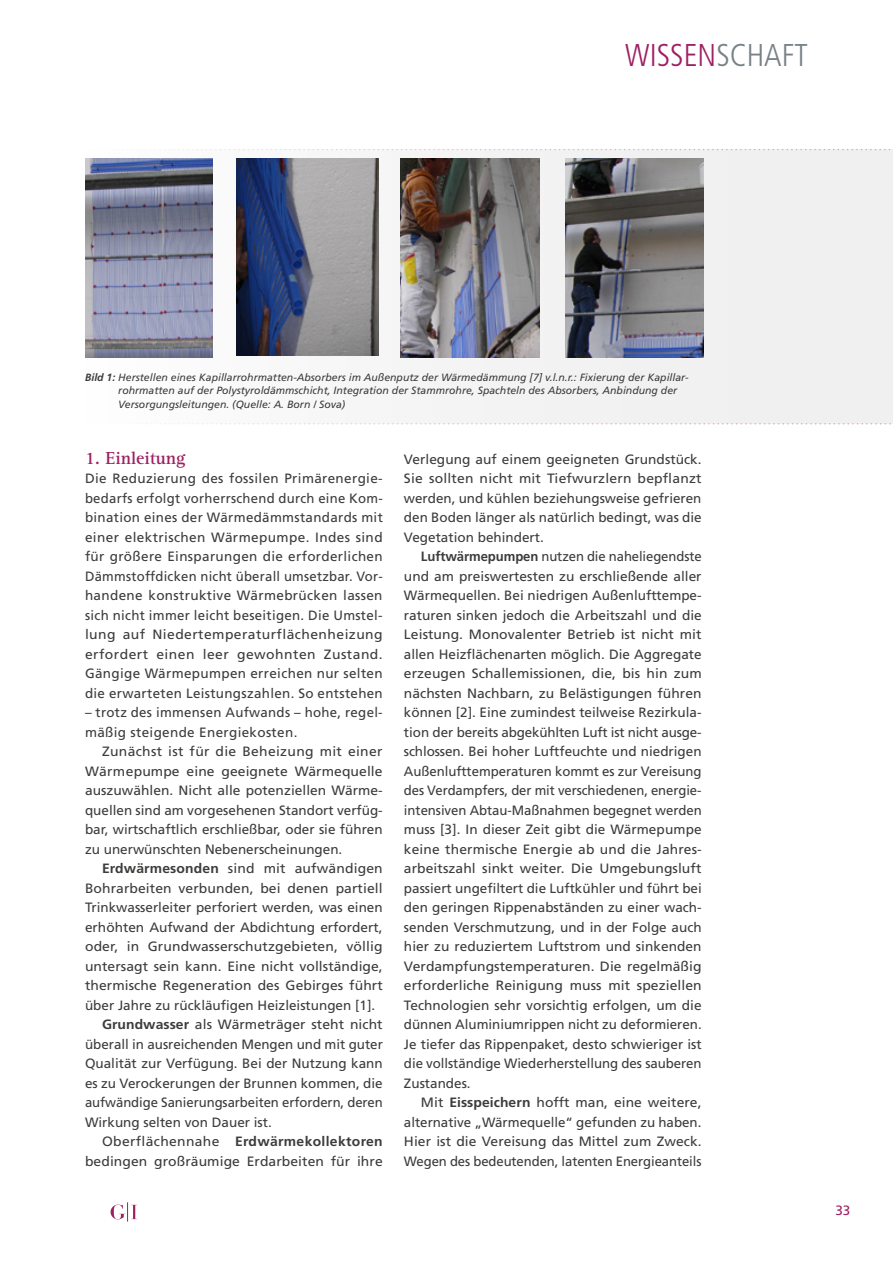
<style>
.page{position:relative;width:893px;height:1263px;background:#fff}
.page>*{position:absolute;margin:0;border:0;box-sizing:border-box;transform-origin:0 0}
.t1{font:300 condensed 31.5px "Frutiger LT Pro";color:#9e2063}
.GI-Zwischentitel-1{font:700 18px "Rotis Serif Std";color:#9e2063}
.t2{font:15.6px/22.4px "Tahoma";color:#000}
.GI-Fliesstext-Einzug{font:13.5px/19.5px "Frutiger LT Pro";color:#3c3c3b;text-align:justify}
.GI-Fliesstext-stumpf{font:13.5px/19.5px "Frutiger LT Pro";letter-spacing:.025em;color:#3c3c3b;text-align:justify}
.t3{font:13.5px "Frutiger LT Pro";color:#9e2063}
.GI-Bildunterschrift{font:italic 10.5px/13.5px "Frutiger LT Pro";color:#3c3c3b}
.s1{color:#778186}
.s2{font-weight:700}
</style>
<div class="page">
<svg style="left:111px;top:1202px;width:26px;height:19px"></svg>
<svg style="left:137px;top:149px;width:756px;height:276px"></svg>
<svg style="left:85px;top:155px;width:623px;height:205px"></svg>
<img style="left:85px;top:159px;width:127px;height:198px">
<img style="left:237px;top:159px;width:141px;height:197px">
<img style="left:401px;top:159px;width:139px;height:198px">
<img style="left:565px;top:159px;width:138px;height:198px">
<h1 class="t1" style="left:625px;top:37px;width:184px">WISSEN<span class="s1">SCHAFT</span></h1>
<p class="GI-Bildunterschrift" style="left:118px;top:370px;width:572px;text-indent:-33px"><span class="s2">Bild 1:</span> Herstellen eines Kapillarrohrmatten-Absorbers im Außenputz der Wärmedämmung [7] v.l.n.r.: Fixierung der Kapillar&shy;rohrmatten auf der Polystyroldämmschicht, Integration der Stammrohre, Spachteln des Absorbers, Anbindung der<br>Versorgungsleitungen. (Quelle: A. Born / Sova)</p>
<p class="GI-Zwischentitel-1" style="left:85px;top:447px;width:102px">1. Einleitung</p>
<p class="GI-Fliesstext-stumpf" style="left:85px;top:469px;width:299px">Die Reduzierung des fossilen Primärenergie&shy;bedarfs erfolgt vorherrschend durch eine Kom&shy;bination eines der Wärmedämmstandards mit einer elektrischen Wärmepumpe. Indes sind für größere Einsparungen die erforderlichen Dämmstoffdicken nicht überall umsetzbar. Vor&shy;handene konstruktive Wärmebrücken lassen sich nicht immer leicht beseitigen. Die Umstel&shy;lung auf Niedertemperaturflächenheizung erfordert einen leer gewohnten Zustand.<br>Gängige Wärmepumpen erreichen nur selten die erwarteten Leistungszahlen. So entstehen</p>
<p class="GI-Fliesstext-stumpf" style="left:85px;top:703px;width:299px">– trotz des immensen Aufwands – hohe, regel&shy;mäßig steigende Energiekosten.</p>
<p class="GI-Fliesstext-Einzug" style="left:85px;top:742px;width:299px;text-indent:17px">Zunächst ist für die Beheizung mit einer Wärmepumpe eine geeignete Wärmequelle auszuwählen. Nicht alle potenziellen Wärme&shy;quellen sind am vorgesehenen Standort verfüg&shy;bar, wirtschaftlich erschließbar, oder sie führen zu unerwünschten Nebenerscheinungen.</p>
<p class="GI-Fliesstext-Einzug" style="left:85px;top:859px;width:299px;text-indent:17px"><span class="s2">Erdwärmesonden</span> sind mit aufwändigen Bohrarbeiten verbunden, bei denen partiell Trinkwasserleiter perforiert werden, was einen erhöhten Aufwand der Abdichtung erfordert, oder, in Grundwasserschutzgebieten, völlig untersagt sein kann. Eine nicht vollständige, thermische Regeneration des Gebirges führt über Jahre zu rückläufigen Heizleistungen [1].</p>
<p class="GI-Fliesstext-Einzug" style="left:85px;top:1015px;width:299px;text-indent:17px"><span class="s2">Grundwasser</span> als Wärmeträger steht nicht überall in ausreichenden Mengen und mit guter Qualität zur Verfügung. Bei der Nutzung kann es zu Verockerungen der Brunnen kommen, die aufwändige Sanierungsarbeiten erfordern, deren Wirkung selten von Dauer ist.</p>
<p class="GI-Fliesstext-Einzug" style="left:85px;top:1132px;width:299px;text-align:right">Oberflächennahe <span class="s2">Erdwärmekollektoren </span>bedingen großräumige Erdarbeiten für ihre</p>
<p class="GI-Fliesstext-Einzug" style="left:404px;top:449px;width:299px">Verlegung auf einem geeigneten Grundstück.<br>Sie sollten nicht mit Tiefwurzlern bepflanzt werden, und kühlen beziehungsweise gefrieren den Boden länger als natürlich bedingt, was die Vegetation behindert.</p>
<p class="GI-Fliesstext-Einzug" style="left:404px;top:547px;width:299px;text-indent:17px"><span class="s2">Luftwärmepumpen</span> nutzen die naheliegendste und am preiswertesten zu erschließende aller Wärmequellen. Bei niedrigen Außenlufttempe&shy;raturen sinken jedoch die Arbeitszahl und die Leistung. Monovalenter Betrieb ist nicht mit allen Heizflächenarten möglich. Die Aggregate erzeugen Schallemissionen, die, bis hin zum nächsten Nachbarn, zu Belästigungen führen können [2]. Eine zumindest teilweise Rezirkula&shy;tion der bereits abgekühlten Luft ist nicht ausge&shy;schlossen. Bei hoher Luftfeuchte und niedrigen Außenlufttemperaturen kommt es zur Vereisung des Verdampfers, der mit verschiedenen, energie&shy;intensiven Abtau-Maßnahmen begegnet werden muss [3]. In dieser Zeit gibt die Wärmepumpe keine thermische Energie ab und die Jahres&shy;arbeitszahl sinkt weiter. Die Umgebungsluft passiert ungefiltert die Luftkühler und führt bei den geringen Rippenabständen zu einer wach&shy;senden Verschmutzung, und in der Folge auch hier zu reduziertem Luftstrom und sinkenden Verdampfungstemperaturen. Die regelmäßig erforderliche Reinigung muss mit speziellen Technologien sehr vorsichtig erfolgen, um die dünnen Aluminiumrippen nicht zu deformieren.<br>Je tiefer das Rippenpaket, desto schwieriger ist die vollständige Wiederherstellung des sauberen Zustandes.</p>
<p class="GI-Fliesstext-Einzug" style="left:404px;top:1093px;width:299px;text-indent:17px">Mit <span class="s2">Eisspeichern</span> hofft man, eine weitere, alternative „Wärmequelle“ gefunden zu haben.<br>Hier ist die Vereisung das Mittel zum Zweck.<br>Wegen des bedeutenden, latenten Energieanteils</p>
<p class="t2" style="left:55px;top:472px;width:646px"><span class="s2">Bild 1</span>: Herstellen eines Kapillarrohrmatten-Absorbers im Außenputz der Wärmedämmung [7] v.l.n.r.: Fixierung der Kapillarrohrmatten auf der Polystyroldämmschicht; Integration der</p>
<p class="t2" style="left:55px;top:513px;width:643px">Stammrohre; Spachteln des Absorbers; Anbindung der Versorgungsleitungen (Fotos: A. Born,</p>
<p class="t3" style="left:835px;top:1202px;width:17px">33</p>
</div>
